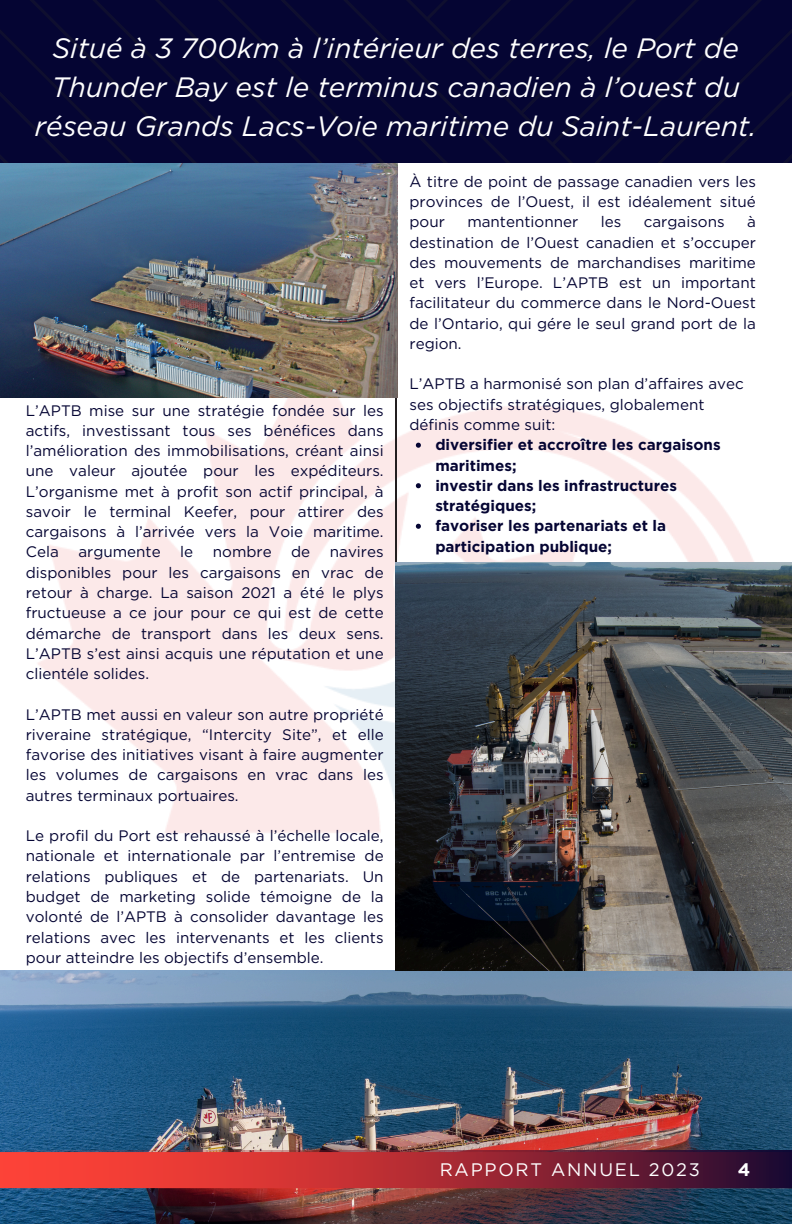
<style>
.page{position:relative;width:792px;height:1224px;background:#fff}
.page>*{position:absolute;margin:0;border:0;box-sizing:border-box;transform-origin:0 0}
.t1{font:italic 28px/39px "Gotham";color:#fff;text-align:center}
.t2{font:18.2px "Gotham";letter-spacing:.095em;color:#fff}
.t3{font:700 18.2px "Gotham";color:#fff}
.t4{font:15.2px/20.2px "Gotham";color:#050533;text-align:justify}
.t5{font:700 15.2px/20.2px "Gotham";color:#050533}
</style>
<div class="page">
<div style="left:0;top:0;width:792px;height:164px;background:#050533"></div>
<img style="left:38px;top:398px;width:746px;height:476px">
<hr style="left:396px;top:364px;width:1px;height:317px;background:#231f20">
<img style="left:0;top:970px;width:792px;height:254px">
<svg style="left:0;top:1150px;width:792px;height:38px;background:#a52b35"></svg>
<img style="left:0;top:164px;width:398px;height:234px">
<svg style="left:416px;top:443px;width:5px;height:5px"></svg>
<svg style="left:416px;top:483px;width:5px;height:5px"></svg>
<svg style="left:416px;top:524px;width:5px;height:5px"></svg>
<img style="left:396px;top:563px;width:396px;height:408px">
<p class="t1" style="left:35px;top:28px;width:723px">Situé à 3 700km à l’intérieur des terres, le Port de<br>Thunder Bay est le terminus canadien à l’ouest du réseau Grands Lacs-Voie maritime du Saint-Laurent.</p>
<p class="t4" style="left:26px;top:400px;width:359px">L’APTB mise sur une stratégie fondée sur les actifs, investissant tous ses bénéfices dans l’amélioration des immobilisations, créant ainsi une valeur ajoutée pour les expéditeurs.<br>L’organisme met à profit son actif principal, à savoir le terminal Keefer, pour attirer des cargaisons à l’arrivée vers la Voie maritime.<br>Cela</p>
<p class="t4" style="left:78px;top:542px;width:84px">argumente</p>
<p class="t4" style="left:180px;top:542px;width:14px">le</p>
<p class="t4" style="left:213px;top:542px;width:60px">nombre</p>
<p class="t4" style="left:291px;top:542px;width:21px">de</p>
<p class="t4" style="left:26px;top:542px;width:359px;text-indent:304px">navires disponibles pour les cargaisons en vrac de retour à charge. La saison 2021 a été le plys fructueuse a ce jour pour ce qui est de cette démarche de transport dans les deux sens.<br>L’APTB s’est ainsi acquis une réputation et une clientéle solides.</p>
<p class="t4" style="left:26px;top:704px;width:359px">L’APTB met aussi en valeur son autre propriété riveraine stratégique, “Intercity Site”, et elle favorise des initiatives visant à faire augmenter les volumes de cargaisons en vrac dans les autres terminaux portuaires.</p>
<p class="t4" style="left:26px;top:826px;width:359px">Le profil du Port est rehaussé à l’échelle locale, nationale et internationale par l’entremise de relations publiques et de partenariats. Un budget de marketing solide témoigne de la volonté de l’APTB à consolider davantage les relations avec les intervenants et les clients pour atteindre les objectifs d’ensemble.</p>
<p class="t4" style="left:410px;top:171px;width:348px">À titre de point de passage canadien vers les provinces de l’Ouest, il est idéalement situé pour</p>
<p class="t4" style="left:410px;top:212px;width:348px;text-indent:338px">à destination de l’Ouest canadien et s’occuper des mouvements de marchandises maritime et vers l’Europe. L’APTB est un important facilitateur du commerce dans le Nord-Ouest de l’Ontario, qui gére le seul grand port de la region.</p>
<p class="t4" style="left:410px;top:374px;width:336px;text-align:left">L’APTB a harmonisé son plan d’affaires avec ses objectifs stratégiques, globalement définis comme suit:</p>
<p class="t5" style="left:435px;top:435px;width:287px">diversifier et accroître les cargaisons maritimes;</p>
<p class="t5" style="left:435px;top:475px;width:243px">investir dans les infrastructures stratégiques;</p>
<p class="t5" style="left:435px;top:516px;width:232px">favoriser les partenariats et la participation publique;</p>
<p class="t4" style="left:467px;top:212px;width:112px">mantentionner</p>
<p class="t4" style="left:601px;top:212px;width:22px">les</p>
<p class="t4" style="left:644px;top:212px;width:82px">cargaisons</p>
<p class="t2" style="left:440px;top:1159px;width:262px">RAPPORT ANNUEL 2023</p>
<p class="t3" style="left:738px;top:1159px;width:14px">4</p>
</div>
